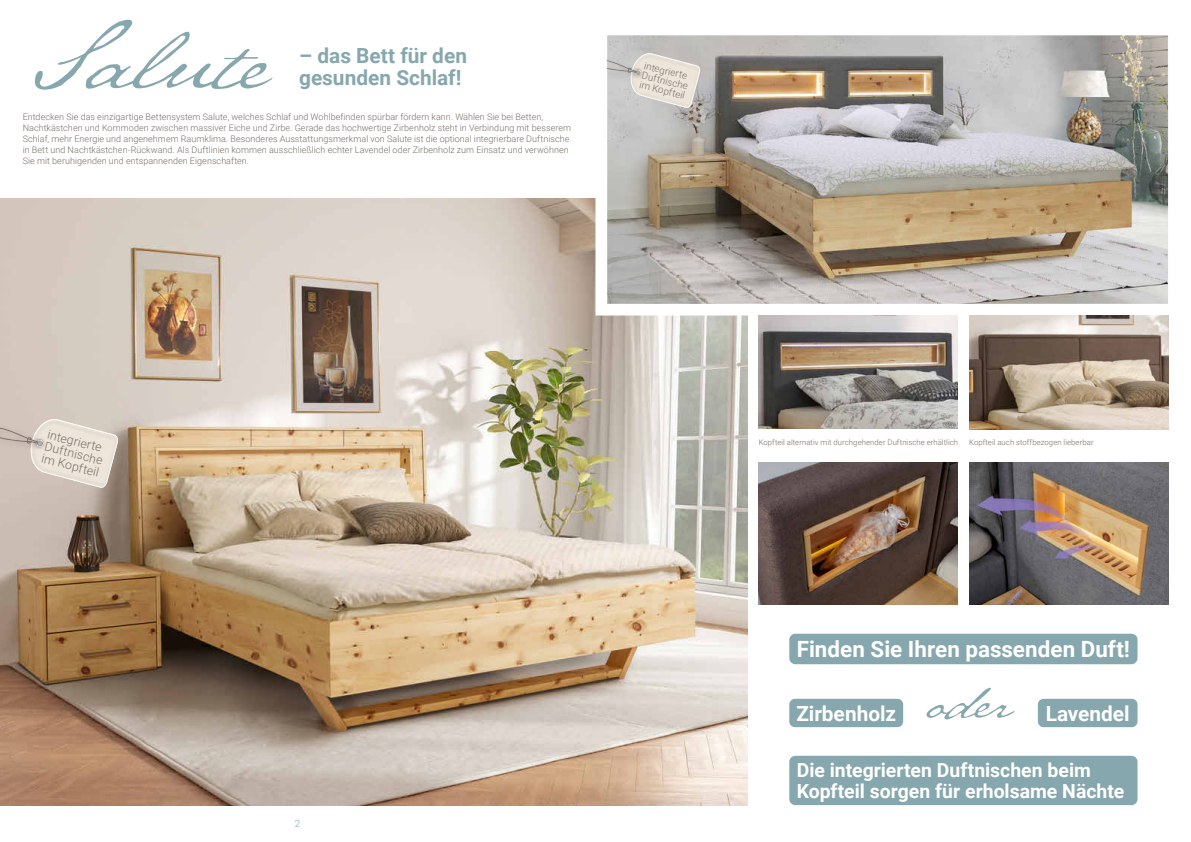
<style>
.page{position:relative;width:1191px;height:842px;background:#fff}
.page>*{position:absolute;margin:0;border:0;box-sizing:border-box;transform-origin:0 0}
.t1{font:300 90.8px "Srwrwf Beaurencourt FY";letter-spacing:-.01em;color:#86a7ad}
.t2{font:300 52px "Srwrwf Beaurencourt FY";color:#86a7ad}
.t3{font:700 22.4px "Hqqdrj Roboto";color:#fff}
.t4{font:700 20.8px/22.2px "Hqqdrj Roboto";color:#86a7ad}
.t5{font:700 20.8px "Hqqdrj Roboto";color:#fff}
.t6{font:700 19.4px/20.9px "Hqqdrj Roboto";color:#fff}
.t7{font:300 12.3px/12.3px "Mwjmrb Roboto";color:#776e66}
.t8{font:300 10px "Mwjmrb Roboto";color:#86a7ad}
.t9{font:300 9.8px/9.8px "Mwjmrb Roboto";color:#776e66}
.t10{font:300 9px/11px "Mwjmrb Roboto";letter-spacing:.005em;color:#776e66}
.t11{font:300 7.7px "Mwjmrb Roboto";letter-spacing:.01em;color:#776e66}
</style>
<div class="page">
<div style="left:789px;top:634px;width:348px;height:30px;background:#86a7ad;border-radius:6px"></div>
<div style="left:789px;top:756px;width:348px;height:49px;background:#86a7ad;border-radius:6px"></div>
<div style="left:789px;top:699px;width:114px;height:28px;background:#86a7ad;border-radius:6px"></div>
<div style="left:1037px;top:699px;width:100px;height:28px;background:#86a7ad;border-radius:6px"></div>
<img style="left:0;top:198px;width:747px;height:607px">
<img style="left:589px;top:35px;width:580px;height:286px">
<img style="left:758px;top:315px;width:199px;height:114px">
<img style="left:969px;top:316px;width:199px;height:113px">
<img style="left:758px;top:463px;width:199px;height:142px">
<img style="left:969px;top:463px;width:199px;height:142px">
<div style="left:630px;top:54px;width:71px;height:55px;background:#1a1a18;opacity:.75"></div>
<svg style="left:599px;top:52px;width:101px;height:56px;background:#d9d5cf"></svg>
<div style="left:595px;top:37px;width:12px;height:59px;background:#fff"></div>
<svg style="left:0;top:417px;width:118px;height:71px;background:#dbd1c7"></svg>
<h1 class="t1" style="left:30px;top:4px;width:240px">Salute</h1>
<p class="t10" style="left:23px;top:111px;width:550px">Entdecken Sie das einzigartige Bettensystem Salute, welches Schlaf und Wohlbefinden spürbar fördern kann. Wählen Sie bei Betten, Nachtkästchen und Kommoden zwischen massiver Eiche und Zirbe. Gerade das hochwertige Zirbenholz steht in Verbindung mit besserem Schlaf, mehr Energie und angenehmem Raumklima. Besonderes Ausstattungsmerkmal von Salute ist die optional integrierbare Duftnische in Bett und Nachtkästchen-Rückwand. Als Duftlinien kommen ausschließlich echter Lavendel oder Zirbenholz zum Einsatz und verwöhnen Sie mit beruhigenden und entspannenden Eigenschaften.</p>
<h3 class="t4" style="left:299px;top:44px;width:169px">– das Bett für den gesunden Schlaf!</h3>
<p class="t9" style="left:645px;top:60px;width:49px;rotate:14deg">integrierte<br>Duftnische im Kopfteil</p>
<h3 class="t7" style="left:49px;top:428px;width:61px;rotate:14deg">integrierte<br>Duftnische im Kopfteil</h3>
<p class="t8" style="left:295px;top:816px;width:7px">2</p>
<p class="t11" style="left:758px;top:437px;width:201px">Kopfteil alternativ mit durchgehender Duftnische erhältlich</p>
<p class="t11" style="left:969px;top:437px;width:126px">Kopfteil auch stoffbezogen lieberbar</p>
<h3 class="t3" style="left:796px;top:634px;width:335px">Finden Sie Ihren passenden Duft!</h3>
<h3 class="t5" style="left:796px;top:699px;width:101px">Zirbenholz</h3>
<h2 class="t2" style="left:927px;top:669px;width:85px">oder</h2>
<h3 class="t5" style="left:1045px;top:699px;width:85px">Lavendel</h3>
<h3 class="t6" style="left:796px;top:759px;width:329px">Die integrierten Duftnischen beim<br>Kopfteil sorgen für erholsame Nächte</h3>
</div>
